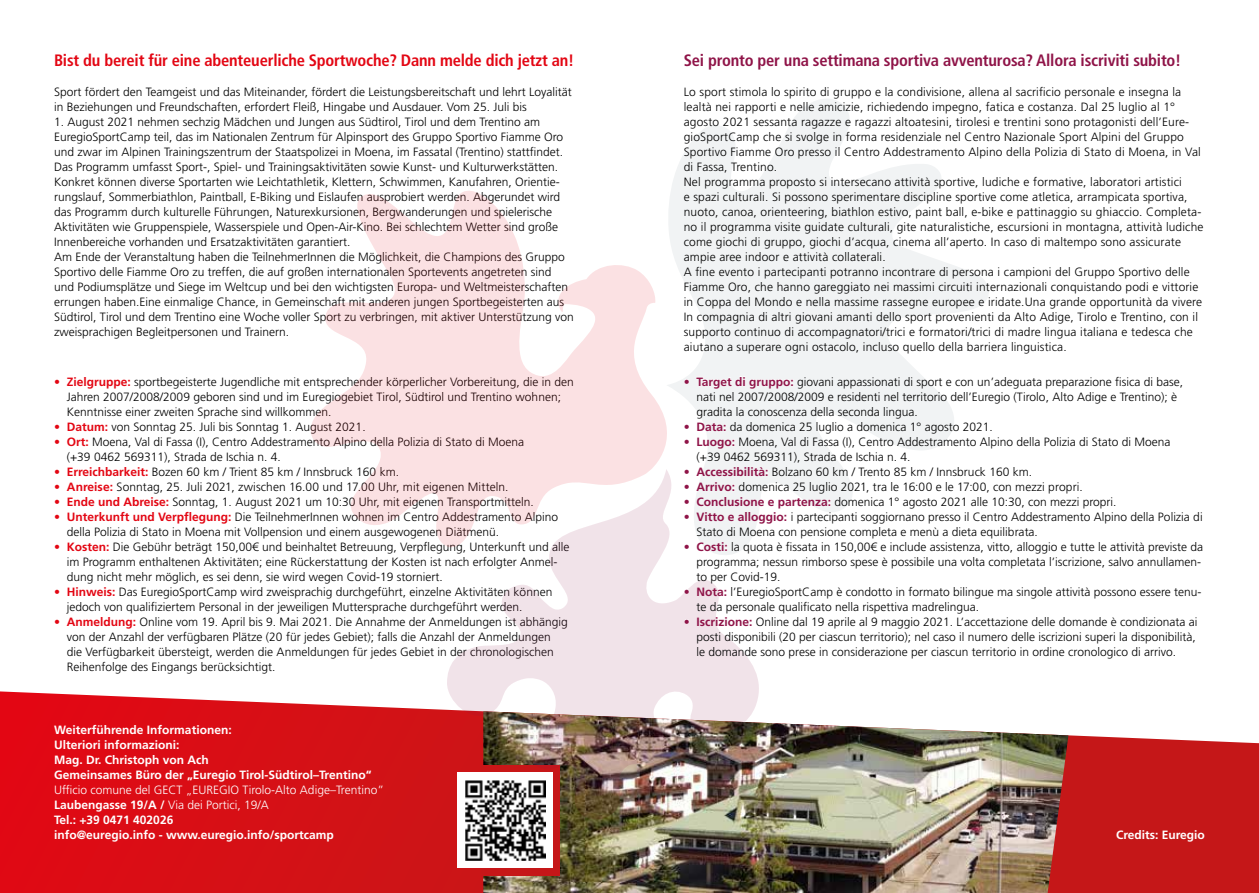
<style>
.page{position:relative;width:1259px;height:893px;background:#fff}
.page>*{position:absolute;margin:0;border:0;box-sizing:border-box;transform-origin:0 0}
.t1{font:700 condensed 16.5px "Frutiger LT Std";letter-spacing:-.01em;color:#8f1448}
.t2{font:700 condensed 16.5px "Frutiger LT Std";letter-spacing:-.01em;color:#e30613}
.t3{font:300 12px/15px "Frutiger LT Std";color:#000}
.t4{font:700 12px/15px "Frutiger LT Std";color:#fff}
.s1{font-weight:700;color:#fff}
.s2{font-weight:300}
.s3{font-weight:700;color:#8f1448}
</style>
<div class="page">
<svg style="left:0;top:691px;width:1259px;height:202px;background:#d93237"></svg>
<img style="left:483px;top:711px;width:585px;height:182px">
<div style="left:481px;top:765px;width:79px;height:111px;background:#c51718"></div>
<div style="left:458px;top:773px;width:95px;height:95px;background:#fff"></div>
<img style="left:465px;top:821px;width:80px;height:39px">
<svg style="left:675px;top:99px;width:314px;height:413px;fill:#f1f3f4"></svg>
<img style="left:447px;top:469px;width:315px;height:352px">
<svg style="left:311px;top:175px;width:373px;height:378px;fill:#fbe1e3"></svg>
<h1 class="t2" style="left:54px;top:51px;width:522px">Bist du bereit für eine abenteuerliche Sportwoche? Dann melde dich jetzt an!</h1>
<p class="t3" style="left:54px;top:85px;width:519px">Sport fördert den Teamgeist und das Miteinander, fördert die Leistungsbereitschaft und lehrt Loyalität in Beziehungen und Freundschaften, erfordert Fleiß, Hingabe und Ausdauer. Vom 25. Juli bis</p>
<p class="t3" style="left:54px;top:115px;width:521px">1. August 2021 nehmen sechzig Mädchen und Jungen aus Südtirol, Tirol und dem Trentino am EuregioSportCamp teil, das im Nationalen Zentrum für Alpinsport des Gruppo Sportivo Fiamme Oro und zwar im Alpinen Trainingszentrum der Staatspolizei in Moena, im Fassatal (Trentino) stattfindet.<br>Das Programm umfasst Sport-, Spiel- und Trainingsaktivitäten sowie Kunst- und Kulturwerkstätten.<br>Konkret können diverse Sportarten wie Leichtathletik, Klettern, Schwimmen, Kanufahren, Orientie&shy;rungslauf, Sommerbiathlon, Paintball, E-Biking und Eislaufen ausprobiert werden. Abgerundet wird das Programm durch kulturelle Führungen, Naturexkursionen, Bergwanderungen und spielerische Aktivitäten wie Gruppenspiele, Wasserspiele und Open-Air-Kino. Bei schlechtem Wetter sind große Innenbereiche vorhanden und Ersatzaktivitäten garantiert.<br>Am Ende der Veranstaltung haben die TeilnehmerInnen die Möglichkeit, die Champions des Gruppo Sportivo delle Fiamme Oro zu treffen, die auf großen internationalen Sportevents angetreten sind und Podiumsplätze und Siege im Weltcup und bei den wichtigsten Europa- und Weltmeisterschaften errungen haben.Eine einmalige Chance, in Gemeinschaft mit anderen jungen Sportbegeisterten aus Südtirol, Tirol und dem Trentino eine Woche voller Sport zu verbringen, mit aktiver Unterstützung von zweisprachigen Begleitpersonen und Trainern.</p>
<p class="t3" style="left:67px;top:374px;width:508px;text-indent:-13px"><span class="s1">• Zielgruppe:</span> sportbegeisterte Jugendliche mit entsprechender körperlicher Vorbereitung, die in den<br>Jahren 2007/2008/2009 geboren sind und im Euregiogebiet Tirol, Südtirol und Trentino wohnen;<br>Kenntnisse einer zweiten Sprache sind willkommen.</p>
<p class="t3" style="left:54px;top:419px;width:313px"><span class="s1">• Datum:</span> von Sonntag 25. Juli bis Sonntag 1. August 2021.</p>
<p class="t3" style="left:67px;top:434px;width:459px;text-indent:-13px"><span class="s1">• Ort:</span> Moena, Val di Fassa (I), Centro Addestramento Alpino della Polizia di Stato di Moena (+39 0462 569311), Strada de Ischia n. 4.</p>
<p class="t3" style="left:54px;top:464px;width:346px"><span class="s1">• Erreichbarkeit:</span> Bozen 60 km / Trient 85 km / Innsbruck 160 km.</p>
<p class="t3" style="left:54px;top:479px;width:456px"><span class="s1">• Anreise:</span> Sonntag, 25. Juli 2021, zwischen 16.00 und 17.00 Uhr, mit eigenen Mitteln.</p>
<p class="t3" style="left:54px;top:494px;width:481px"><span class="s1">• Ende und Abreise:</span> Sonntag, 1. August 2021 um 10:30 Uhr, mit eigenen Transportmitteln.</p>
<p class="t3" style="left:67px;top:509px;width:493px;text-indent:-13px"><span class="s1">• Unterkunft und Verpflegung:</span> Die TeilnehmerInnen wohnen im Centro Addestramento Alpino della Polizia di Stato in Moena mit Vollpension und einem ausgewogenen Diätmenü.</p>
<p class="t3" style="left:67px;top:539px;width:504px;text-indent:-13px"><span class="s1">• Kosten:</span> Die Gebühr beträgt 150,00€ und beinhaltet Betreuung, Verpflegung, Unterkunft und alle im Programm enthaltenen Aktivitäten; eine Rückerstattung der Kosten ist nach erfolgter Anmel&shy;dung nicht mehr möglich, es sei denn, sie wird wegen Covid-19 storniert.</p>
<p class="t3" style="left:67px;top:584px;width:487px;text-indent:-13px"><span class="s1">• Hinweis:</span> Das EuregioSportCamp wird zweisprachig durchgeführt, einzelne Aktivitäten können jedoch von qualifiziertem Personal in der jeweiligen Muttersprache durchgeführt werden.</p>
<p class="t3" style="left:67px;top:614px;width:502px;text-indent:-13px"><span class="s1">• Anmeldung:</span> Online vom 19. April bis 9. Mai 2021. Die Annahme der Anmeldungen ist abhängig von der Anzahl der verfügbaren Plätze (20 für jedes Gebiet); falls die Anzahl der Anmeldungen die Verfügbarkeit übersteigt, werden die Anmeldungen für jedes Gebiet in der chronologischen Reihenfolge des Eingangs berücksichtigt.</p>
<p class="t4" style="left:54px;top:722px;width:319px">Weiterführende Informationen:<br>Ulteriori informazioni:<br>Mag. Dr. Christoph von Ach<br>Gemeinsames Büro der „Euregio Tirol-Südtirol–Trentino“</p>
<p class="t4" style="left:54px;top:782px;width:331px"><span class="s2">Ufficio comune del GECT „EUREGIO Tirolo-Alto Adige–Trentino” </span>Laubengasse 19/A / <span class="s2">Via dei Portici, 19/A<br></span>Tel.: +39 0471 402026<br>info@euregio.info - www.euregio.info/sportcamp</p>
<h1 class="t1" style="left:684px;top:51px;width:499px">Sei pronto per una settimana sportiva avventurosa? Allora iscriviti subito!</h1>
<p class="t3" style="left:684px;top:85px;width:521px">Lo sport stimola lo spirito di gruppo e la condivisione, allena al sacrificio personale e insegna la lealtà nei rapporti e nelle amicizie, richiedendo impegno, fatica e costanza. Dal 25 luglio al 1° agosto 2021 sessanta ragazze e ragazzi altoatesini, tirolesi e trentini sono protagonisti dell’Eure&shy;gioSportCamp che si svolge in forma residenziale nel Centro Nazionale Sport Alpini del Gruppo Sportivo Fiamme Oro presso il Centro Addestramento Alpino della Polizia di Stato di Moena, in Val di Fassa, Trentino.<br>Nel programma proposto si intersecano attività sportive, ludiche e formative, laboratori artistici<br>e spazi culturali. Si possono sperimentare discipline sportive come atletica, arrampicata sportiva, nuoto, canoa, orienteering, biathlon estivo, paint ball, e-bike e pattinaggio su ghiaccio. Completa&shy;no il programma visite guidate culturali, gite naturalistiche, escursioni in montagna, attività ludiche come giochi di gruppo, giochi d’acqua, cinema all’aperto. In caso di maltempo sono assicurate ampie aree indoor e attività collaterali.<br>A fine evento i partecipanti potranno incontrare di persona i campioni del Gruppo Sportivo delle Fiamme Oro, che hanno gareggiato nei massimi circuiti internazionali conquistando podi e vittorie in Coppa del Mondo e nella massime rassegne europee e iridate.Una grande opportunità da vivere In compagnia di altri giovani amanti dello sport provenienti da Alto Adige, Tirolo e Trentino, con il supporto continuo di accompagnatori/trici e formatori/trici di madre lingua italiana e tedesca che aiutano a superare ogni ostacolo, incluso quello della barriera linguistica.</p>
<p class="t3" style="left:696px;top:374px;width:488px;text-indent:-13px"><span class="s1">• Target di gruppo:</span> giovani appassionati di sport e con un’adeguata preparazione fisica di base, nati nel 2007/2008/2009 e residenti nel territorio dell’Euregio (Tirolo, Alto Adige e Trentino); è gradita la conoscenza della seconda lingua.</p>
<p class="t3" style="left:684px;top:419px;width:310px"><span class="s1">•</span> <span class="s3">Data</span><span class="s1">:</span> da domenica 25 luglio a domenica 1° agosto 2021.</p>
<p class="t3" style="left:696px;top:434px;width:475px;text-indent:-13px"><span class="s1">•</span> <span class="s3">Luogo</span><span class="s1">:</span> Moena, Val di Fassa (I), Centro Addestramento Alpino della Polizia di Stato di Moena (+39 0462 569311), Strada de Ischia n. 4.</p>
<p class="t3" style="left:684px;top:464px;width:350px"><span class="s1">•</span> <span class="s3">Accessibilità</span><span class="s1">:</span> Bolzano 60 km / Trento 85 km / Innsbruck 160 km.</p>
<p class="t3" style="left:684px;top:479px;width:400px"><span class="s1">•</span> <span class="s3">Arrivo</span><span class="s1">:</span> domenica 25 luglio 2021, tra le 16:00 e le 17:00, con mezzi propri.</p>
<p class="t3" style="left:684px;top:494px;width:434px"><span class="s1">•</span> <span class="s3">Conclusione e partenza</span><span class="s1">:</span> domenica 1° agosto 2021 alle 10:30, con mezzi propri.</p>
<p class="t3" style="left:696px;top:509px;width:508px;text-indent:-13px"><span class="s1">•</span> <span class="s3">Vitto e alloggio</span><span class="s1">:</span> i partecipanti soggiornano presso il Centro Addestramento Alpino della Polizia di<br>Stato di Moena con pensione completa e menù a dieta equilibrata.</p>
<p class="t3" style="left:696px;top:539px;width:508px;text-indent:-13px"><span class="s1">•</span> <span class="s3">Costi</span><span class="s1">:</span> la quota è fissata in 150,00€ e include assistenza, vitto, alloggio e tutte le attività previste da programma; nessun rimborso spese è possibile una volta completata l’iscrizione, salvo annullamen&shy;to per Covid-19.</p>
<p class="t3" style="left:696px;top:584px;width:506px;text-indent:-13px"><span class="s1">•</span> <span class="s3">Nota</span><span class="s1">:</span> l’EuregioSportCamp è condotto in formato bilingue ma singole attività possono essere tenu&shy;te da personale qualificato nella rispettiva madrelingua.</p>
<p class="t3" style="left:696px;top:614px;width:502px;text-indent:-13px"><span class="s1">•</span> <span class="s3">Iscrizione</span><span class="s1">:</span> Online dal 19 aprile al 9 maggio 2021. L’accettazione delle domande è condizionata ai posti disponibili (20 per ciascun territorio); nel caso il numero delle iscrizioni superi la disponibilità, le domande sono prese in considerazione per ciascun territorio in ordine cronologico di arrivo.</p>
<p class="t4" style="left:1116px;top:827px;width:90px">Credits: Euregio</p>
</div>
